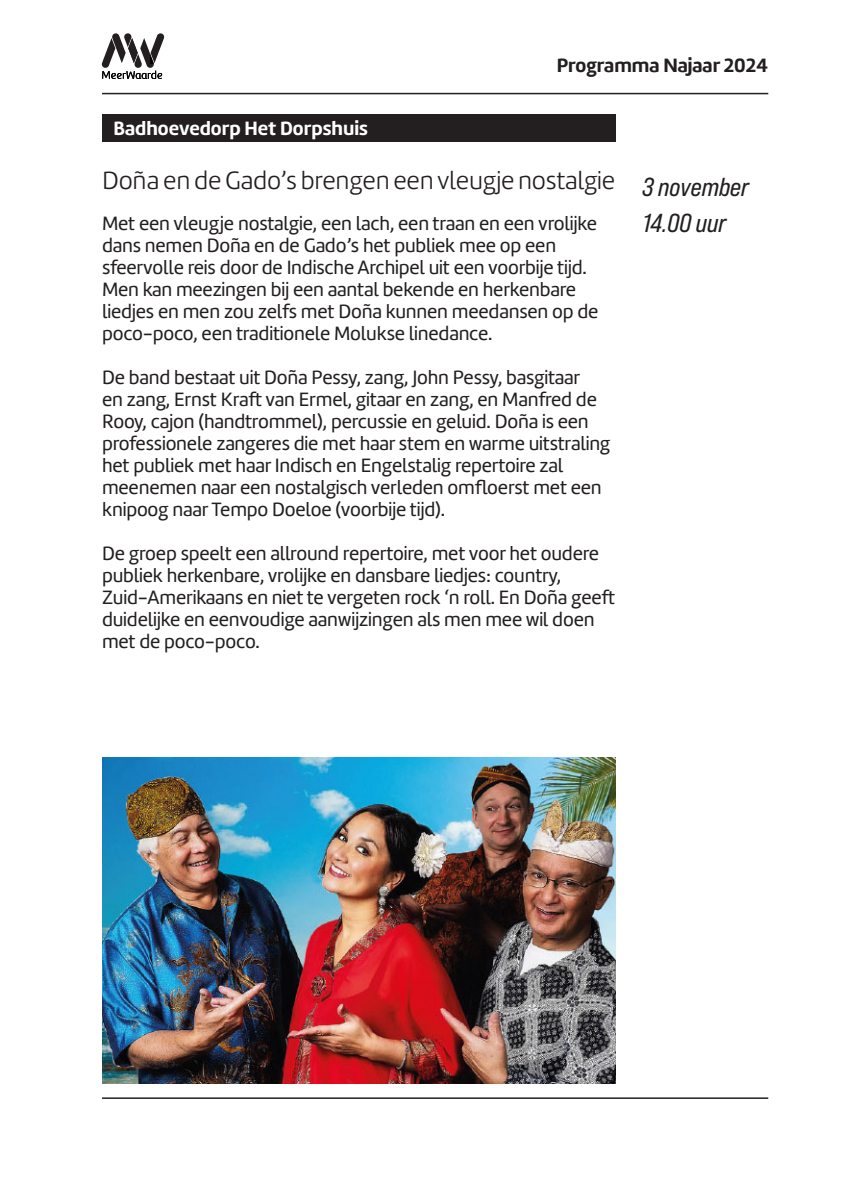
<style>
.page{position:relative;width:842px;height:1191px;background:#fff}
.page>*{position:absolute;margin:0;border:0;box-sizing:border-box;transform-origin:0 0}
.t1{font:300 26px "Amelia";letter-spacing:-.01em;color:#231f20}
.t2{font:26px "Bebas Neue Pro Sm E It";color:#231f20}
.t3{font:20px/22px "Amelia";letter-spacing:-.01em;color:#231f20}
.t4{font:700 20px "Amelia";color:#fff}
.t5{font:700 20px "Amelia";color:#231f20}
</style>
<div class="page">
<hr style="left:102px;top:93px;width:666px;height:1px;background:#231f20">
<hr style="left:102px;top:1097px;width:666px;height:2px;background:#231f20">
<svg style="left:101px;top:33px;width:63px;height:46px"></svg>
<div style="left:102px;top:115px;width:513px;height:27px;background:#231f20"></div>
<img style="left:102px;top:757px;width:513px;height:326px">
<p class="t4" style="left:113px;top:117px;width:256px">Badhoevedorp Het Dorpshuis</p>
<p class="t5" style="left:557px;top:54px;width:213px">Programma Najaar 2024</p>
<p class="t1" style="left:102px;top:165px;width:515px">Doña en de Gado’s brengen een vleugje nostalgie</p>
<p class="t2" style="left:643px;top:172px;width:108px">3 november</p>
<p class="t2" style="left:643px;top:208px;width:85px">14.00 uur</p>
<p class="t3" style="left:102px;top:212px;width:498px">Met een vleugje nostalgie, een lach, een traan en een vrolijke dans nemen Doña en de Gado’s het publiek mee op een sfeervolle reis door de Indische Archipel uit een voorbije tijd.<br>Men kan meezingen bij een aantal bekende en herkenbare liedjes en men zou zelfs met Doña kunnen meedansen op de poco-poco, een traditionele Molukse linedance.</p>
<p class="t3" style="left:102px;top:366px;width:510px">De band bestaat uit Doña Pessy, zang, John Pessy, basgitaar<br>en zang, Ernst Kraft van Ermel, gitaar en zang, en Manfred de Rooy, cajon (handtrommel), percussie en geluid. Doña is een professionele zangeres die met haar stem en warme uitstraling het publiek met haar Indisch en Engelstalig repertoire zal meenemen naar een nostalgisch verleden omfloerst met een knipoog naar Tempo Doeloe (voorbije tijd).</p>
<p class="t3" style="left:102px;top:542px;width:515px">De groep speelt een allround repertoire, met voor het oudere publiek herkenbare, vrolijke en dansbare liedjes: country, Zuid-Amerikaans en niet te vergeten rock ‘n roll. En Doña geeft duidelijke en eenvoudige aanwijzingen als men mee wil doen met de poco-poco.</p>
</div>
